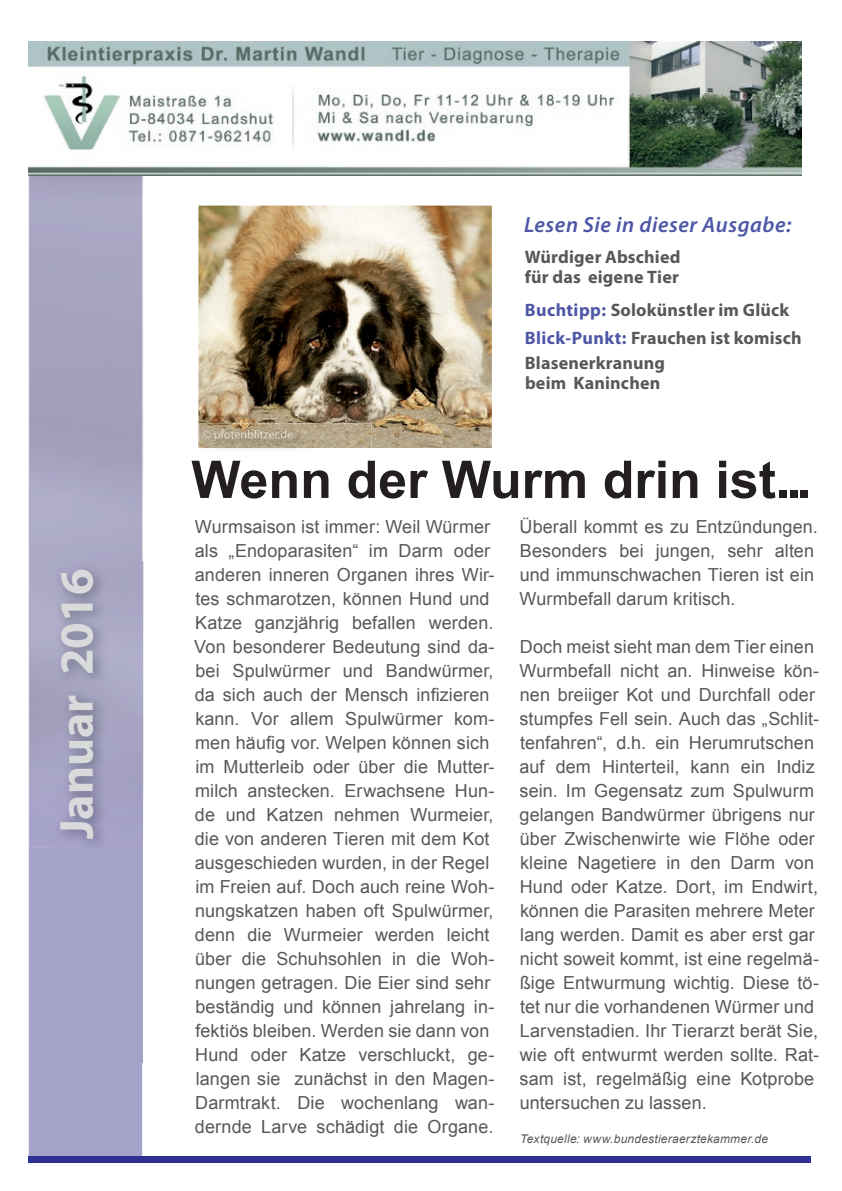
<style>
.page{position:relative;width:842px;height:1191px;background:#fff}
.page>*{position:absolute;margin:0;border:0;box-sizing:border-box;transform-origin:0 0}
.t1{font:700 52px "Arial";color:#231f20}
.t2{font:700 48px "Myriad Pro";color:#d9dadc}
.t3{font:italic 600 22px "Myriad Pro";letter-spacing:.025em;color:#4d57a5}
.t4{font:18px/24px "Arial";letter-spacing:.005em;color:#57585a}
.t5{font:700 18px/26.4px "Myriad Pro";letter-spacing:.01em;color:#57585a}
.t6{font:italic 12px "Arial";letter-spacing:.02em;color:#57585a}
.s1{color:#4d57a5}
</style>
<div class="page">
<div style="left:29px;top:176px;width:113px;height:981px;background:#a5a2ca"></div>
<div style="left:28px;top:1157px;width:783px;height:6px;background:#2e3092"></div>
<img style="left:30px;top:176px;width:112px;height:672px">
<img style="left:28px;top:42px;width:773px;height:134px">
<img style="left:53px;top:562px;width:91px;height:500px">
<img style="left:198px;top:206px;width:294px;height:242px">
<img style="left:200px;top:423px;width:172px;height:38px">
<img style="left:200px;top:461px;width:172px;height:22px">
<img style="left:203px;top:430px;width:90px;height:11px">
<h2 class="t2" style="left:45px;top:839px;width:272px;rotate:-90deg">Januar 2016</h2>
<p class="t3" style="left:524px;top:211px;width:269px">Lesen Sie in dieser Ausgabe:</p>
<p class="t5" style="left:525px;top:247px;width:157px;line-height:20px">Würdiger Abschied für das eigene Tier</p>
<p class="t5" style="left:525px;top:296px;width:278px"><span class="s1">Buchtipp:</span> Solokünstler im Glück<br><span class="s1">Blick-Punkt:</span> Frauchen ist komisch<br>Blasenerkranung</p>
<p class="t5" style="left:525px;top:369px;width:137px">beim Kaninchen</p>
<h1 class="t1" style="left:191px;top:445px;width:622px">Wenn der Wurm drin ist...</h1>
<p class="t4" style="left:194px;top:515px;width:302px">Wurmsaison ist immer: Weil Würmer als „Endoparasiten“ im Darm oder anderen inneren Organen ihres Wir&shy;tes schmarotzen, können Hund und Katze ganzjährig befallen werden.<br>Von besonderer Bedeutung sind da&shy;bei Spulwürmer und Bandwürmer, da sich auch der Mensch infizieren kann. Vor allem Spulwürmer kom&shy;men häufig vor. Welpen können sich im Mutterleib oder über die Mutter&shy;milch anstecken. Erwachsene Hun&shy;de und Katzen nehmen Wurmeier, die von anderen Tieren mit dem Kot ausgeschieden wurden, in der Regel im Freien auf. Doch auch reine Woh&shy;nungskatzen haben oft Spulwürmer, denn die Wurmeier werden leicht über die Schuhsohlen in die Woh&shy;nungen getragen. Die Eier sind sehr beständig und können jahrelang in&shy;fektiös bleiben. Werden sie dann von Hund oder Katze verschluckt, ge&shy;langen sie zunächst in den Magen-Darmtrakt. Die wochenlang wan&shy;dernde Larve schädigt die Organe.</p>
<p class="t4" style="left:519px;top:515px;width:300px">Überall kommt es zu Entzündungen.<br>Besonders bei jungen, sehr alten und immunschwachen Tieren ist ein<br>Wurmbefall darum kritisch.</p>
<p class="t4" style="left:519px;top:635px;width:301px">Doch meist sieht man dem Tier einen Wurmbefall nicht an. Hinweise kön&shy;nen breiiger Kot und Durchfall oder stumpfes Fell sein. Auch das „Schlit&shy;tenfahren“, d.h. ein Herumrutschen auf dem Hinterteil, kann ein Indiz sein. Im Gegensatz zum Spulwurm gelangen Bandwürmer übrigens nur über Zwischenwirte wie Flöhe oder kleine Nagetiere in den Darm von Hund oder Katze. Dort, im Endwirt, können die Parasiten mehrere Meter lang werden. Damit es aber erst gar nicht soweit kommt, ist eine regelmä&shy;ßige Entwurmung wichtig. Diese tö&shy;tet nur die vorhandenen Würmer und Larvenstadien. Ihr Tierarzt berät Sie, wie oft entwurmt werden sollte. Rat&shy;sam ist, regelmäßig eine Kotprobe untersuchen zu lassen.</p>
<p class="t6" style="left:520px;top:1131px;width:249px">Textquelle: www.bundestieraerztekammer.de</p>
</div>
